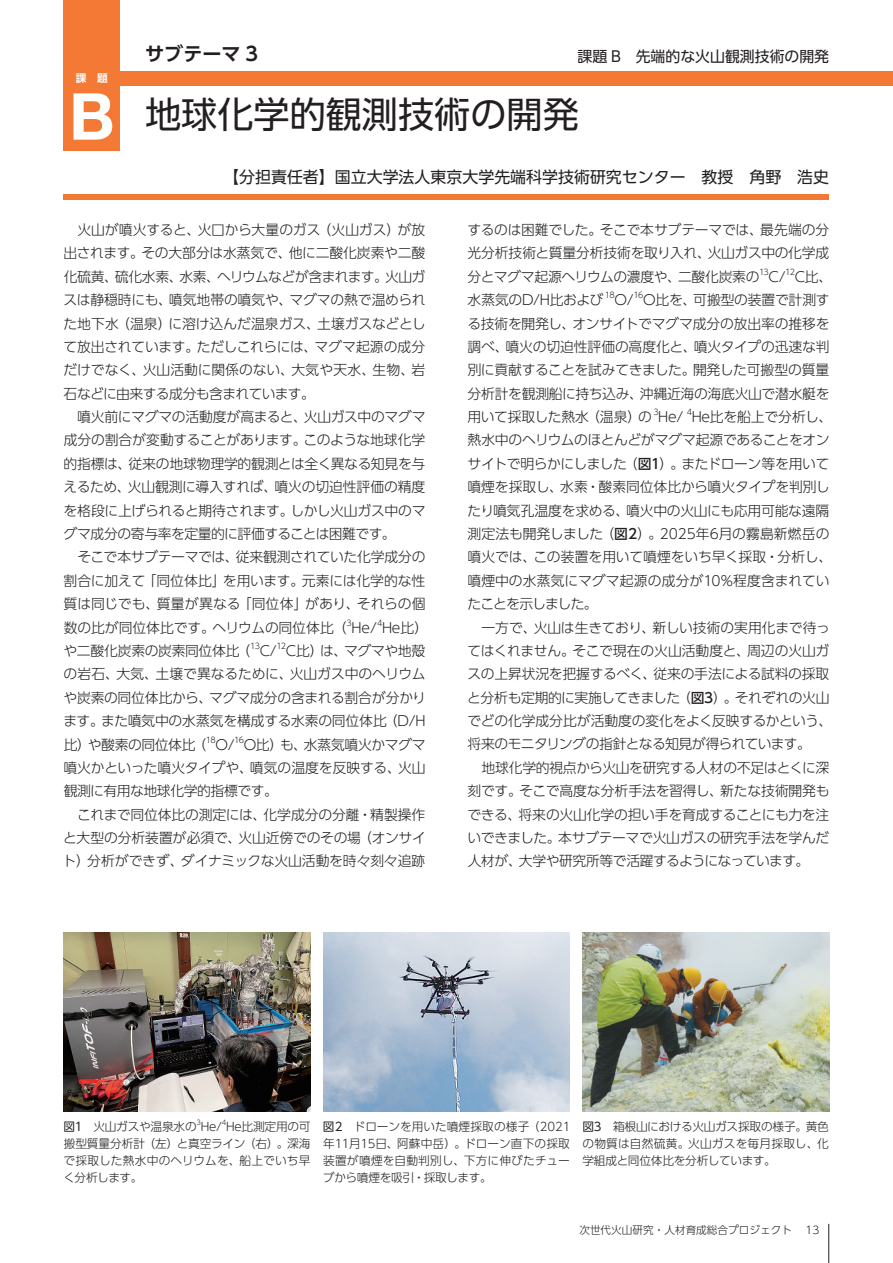
<style>
.page{position:relative;width:893px;height:1263px;background:#fff}
.page>*{position:absolute;margin:0;border:0;box-sizing:border-box;transform-origin:0 0}
.t1{font:700 64.8px "Helvetica Neue";color:#fff}
.t2{font:36.15px "UD Shin Go Pro";color:#231f20}
.t3{font:700 19.2px "UD Shin Go Pro De";color:#231f20}
.t4{font:15.9px "UD Shin Go Pro";color:#231f20}
.t5{font:14.85px "UD Shin Go Pro";color:#231f20}
.t6{font:300 13.8px/23.4px "UD Shin Go Pro";letter-spacing:-.02em;color:#231f20;text-align:justify}
.t7{font:300 11.7px/17px "UD Shin Go Pro";letter-spacing:-.01em;color:#231f20;text-align:justify}
.t8{font:300 10.65px "UD Shin Go Pro";color:#231f20}
.t9{font:700 10.65px "UD Shin Go Pro De";color:#fff}
.t10{font:300 8.1px "UD Shin Go Pro";letter-spacing:-.09em;color:#231f20}
.t11{font:300 6.75px "UD Shin Go Pro";color:#231f20}
.s1{font-weight:500}
.s2{font-weight:400}
</style>
<div class="page">
<hr style="left:828px;top:1224px;width:1px;height:39px;background:#231f20">
<div style="left:64px;top:0;width:56px;height:150px;background:#f37934"></div>
<div style="left:64px;top:194px;width:765px;height:6px;background:#f37934"></div>
<div style="left:117px;top:71px;width:776px;height:14px;background:#f37934"></div>
<img style="left:64px;top:932px;width:246px;height:179px">
<img style="left:583px;top:932px;width:246px;height:179px">
<img style="left:323px;top:932px;width:247px;height:179px">
<p class="t9" style="left:76px;top:69px;width:33px">課　題</p>
<h1 class="t1" style="left:69px;top:66px;width:47px">B</h1>
<h3 class="t3" style="left:145px;top:38px;width:115px">サブテーマ 3</h3>
<p class="t5" style="left:578px;top:44px;width:253px">課題 B　先端的な火山観測技術の開発</p>
<h2 class="t2" style="left:145px;top:85px;width:435px">地球化学的観測技術の開発</h2>
<p class="t4" style="left:223px;top:164px;width:607px">【分担責任者】国立大学法人東京大学先端科学技術研究センター　教授　角野　浩史</p>
<p class="t6" style="left:63px;top:218px;width:364px;text-indent:14px">火山が噴火すると、火口から大量のガス（火山ガス）が放出されます。その大部分は水蒸気で、他に二酸化炭素や二酸化硫黄、硫化水素、水素、ヘリウムなどが含まれます。火山ガスは静穏時にも、噴気地帯の噴気や、マグマの熱で温められた地下水（温泉）に溶け込んだ温泉ガス、土壌ガスなどとして放出されています。ただしこれらには、マグマ起源の成分だけでなく、火山活動に関係のない、大気や天水、生物、岩石などに由来する成分も含まれています。</p>
<p class="t6" style="left:63px;top:405px;width:364px;text-indent:14px">噴火前にマグマの活動度が高まると、火山ガス中のマグマ成分の割合が変動することがあります。このような地球化学的指標は、従来の地球物理学的観測とは全く異なる知見を与えるため、火山観測に導入すれば、噴火の切迫性評価の精度を格段に上げられると期待されます。しかし火山ガス中のマグマ成分の寄与率を定量的に評価することは困難です。</p>
<p class="t6" style="left:64px;top:545px;width:366px;text-align:left;text-indent:14px">そこで本サブテーマでは、従来観測されていた化学成分の割合に加えて「同位体比」を用います。元素には化学的な性質は同じでも、質量が異なる「同位体」があり、それらの個数の比が同位体比です。ヘリウムの同位体比（ He/ He比）</p>
<p class="t10" style="left:347px;top:616px;width:7px">3</p>
<p class="t10" style="left:377px;top:616px;width:7px">4</p>
<p class="t6" style="left:63px;top:638px;width:188px">や二酸化炭素の炭素同位体比（</p>
<p class="t10" style="left:250px;top:639px;width:11px">13</p>
<p class="t6" style="left:260px;top:638px;width:19px">C/</p>
<p class="t10" style="left:276px;top:639px;width:11px">12</p>
<p class="t6" style="left:63px;top:638px;width:364px;text-indent:223px">C比）は、マグマや地殻の岩石、大気、土壌で異なるために、火山ガス中のヘリウムや炭素の同位体比から、マグマ成分の含まれる割合が分かります。また噴気中の水蒸気を構成する水素の同位体比（D/H比）や酸素の同位体比（</p>
<p class="t10" style="left:206px;top:733px;width:11px">18</p>
<p class="t6" style="left:215px;top:732px;width:21px">O/</p>
<p class="t10" style="left:234px;top:733px;width:11px">16</p>
<p class="t6" style="left:63px;top:732px;width:364px;text-indent:180px">O比）も、水蒸気噴火かマグマ噴火かといった噴火タイプや、噴気の温度を反映する、火山観測に有用な地球化学的指標です。</p>
<p class="t6" style="left:62px;top:802px;width:365px;text-indent:15px">これまで同位体比の測定には、化学成分の分離・精製操作と大型の分析装置が必須で、火山近傍でのその場（オンサイト）分析ができず、ダイナミックな火山活動を時々刻々追跡</p>
<p class="t6" style="left:467px;top:218px;width:363px">するのは困難でした。そこで本サブテーマでは、最先端の分光分析技術と質量分析技術を取り入れ、火山ガス中の化学成分とマグマ起源ヘリウムの濃度や、二酸化炭素の</p>
<p class="t10" style="left:759px;top:265px;width:11px">13</p>
<p class="t6" style="left:769px;top:264px;width:19px">C/</p>
<p class="t10" style="left:785px;top:265px;width:11px">12</p>
<p class="t6" style="left:795px;top:264px;width:39px">C比、</p>
<p class="t6" style="left:468px;top:288px;width:137px">水蒸気のD/H比および</p>
<p class="t10" style="left:605px;top:289px;width:11px">18</p>
<p class="t6" style="left:614px;top:288px;width:21px">O/</p>
<p class="t10" style="left:633px;top:289px;width:11px">16</p>
<p class="t6" style="left:467px;top:288px;width:364px;text-indent:176px">O比を、可搬型の装置で計測する技術を開発し、オンサイトでマグマ成分の放出率の推移を調べ、噴火の切迫性評価の高度化と、噴火タイプの迅速な判別に貢献することを試みてきました。開発した可搬型の質量分析計を観測船に持ち込み、沖縄近海の海底火山で潜水艇を用いて採取した熱水（温泉）の</p>
<p class="t10" style="left:653px;top:406px;width:7px">3</p>
<p class="t6" style="left:658px;top:405px;width:27px">He/</p>
<p class="t10" style="left:687px;top:406px;width:7px">4</p>
<p class="t6" style="left:467px;top:405px;width:366px;text-align:left;text-indent:224px">He比を船上で分析し、熱水中のヘリウムのほとんどがマグマ起源であることをオンサイトで明らかにしました（<span class="s1">図1</span>）。またドローン等を用いて噴煙を採取し、水素・酸素同位体比から噴火タイプを判別したり噴気孔温度を求める、噴火中の火山にも応用可能な遠隔測定法も開発しました（<span class="s1">図2</span>）。2025年6月の霧島新燃岳の噴火では、この装置を用いて噴煙をいち早く採取・分析し、噴煙中の水蒸気にマグマ起源の成分が10%程度含まれていたことを示しました。</p>
<p class="t6" style="left:467px;top:615px;width:366px;text-align:left;text-indent:14px">一方で、火山は生きており、新しい技術の実用化まで待ってはくれません。そこで現在の火山活動度と、周辺の火山ガスの上昇状況を把握するべく、従来の手法による試料の採取と分析も定期的に実施してきました（<span class="s1">図3</span>）。それぞれの火山でどの化学成分比が活動度の変化をよく反映するかという、将来のモニタリングの指針となる知見が得られています。</p>
<p class="t6" style="left:467px;top:755px;width:364px;text-indent:14px">地球化学的視点から火山を研究する人材の不足はとくに深刻です。そこで高度な分析手法を習得し、新たな技術開発もできる、将来の火山化学の担い手を育成することにも力を注いできました。本サブテーマで火山ガスの研究手法を学んだ人材が、大学や研究所等で活躍するようになっています。</p>
<p class="t11" style="left:197px;top:1117px;width:6px">3</p>
<p class="t11" style="left:222px;top:1117px;width:6px">4</p>
<p class="t7" style="left:63px;top:1134px;width:249px">搬型質量分析計（左）と真空ライン（右）。深海で採取した熱水中のヘリウムを、船上でいち早く分析します。</p>
<p class="t7" style="left:64px;top:1117px;width:248px"><span class="s2">図1</span>　火山ガスや温泉水の He/ He比測定用の可</p>
<p class="t7" style="left:323px;top:1117px;width:249px"><span class="s2">図2</span>　ドローンを用いた噴煙採取の様子（2021年11月15日、阿蘇中岳）。ドローン直下の採取装置が噴煙を自動判別し、下方に伸びたチューブから噴煙を吸引・採取します。</p>
<p class="t7" style="left:582px;top:1117px;width:248px"><span class="s2">図3</span>　箱根山における火山ガス採取の様子。黄色の物質は自然硫黄。火山ガスを毎月採取し、化学組成と同位体比を分析しています。</p>
<p class="t8" style="left:579px;top:1222px;width:214px">次世代火山研究・人材育成総合プロジェクト</p>
<p class="t8" style="left:806px;top:1222px;width:16px">13</p>
</div>
